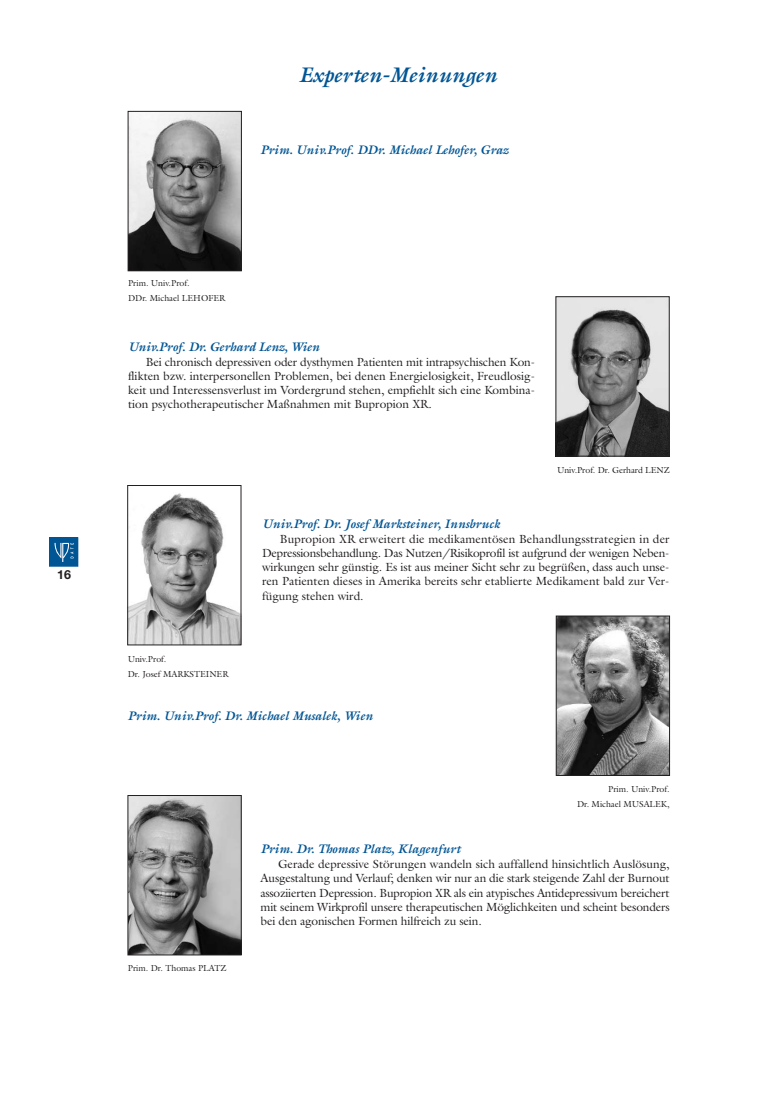
<style>
.page{position:relative;width:780px;height:1117px;background:#fff}
.page>*{position:absolute;margin:0;border:0;box-sizing:border-box;transform-origin:0 0}
.t1{font:italic 700 21.25px "Galliard";color:#005595}
.t2{font:italic 700 12.5px "Galliard";color:#005595}
.t3{font:700 12.5px "Helvetica Neue";color:#231f20}
.t4{font:11.88px/14.2px "Galliard";color:#231f20;text-align:justify}
.t5{font:8.75px/15px "Galliard";color:#231f20}
</style>
<div class="page">
<svg style="left:78px;top:537px;width:1px;height:29px"></svg>
<div style="left:49px;top:537px;width:29px;height:29px;background:#005595"></div>
<svg style="left:55px;top:542px;width:18px;height:20px"></svg>
<img style="left:130px;top:493px;width:109px;height:150px">
<img style="left:558px;top:617px;width:109px;height:156px">
<div style="left:556px;top:615px;width:113px;height:160px;border:1px solid #231f20"></div>
<img style="left:130px;top:797px;width:109px;height:155px">
<div style="left:128px;top:795px;width:113px;height:159px;border:1px solid #231f20"></div>
<img style="left:558px;top:298px;width:109px;height:156px">
<div style="left:556px;top:296px;width:113px;height:160px;border:1px solid #231f20"></div>
<img style="left:130px;top:113px;width:109px;height:156px">
<div style="left:128px;top:111px;width:113px;height:160px;border:1px solid #231f20"></div>
<p class="t3" style="left:57px;top:570px;width:15px">16</p>
<h1 class="t1" style="left:298px;top:67px;width:200px">Experten-Meinungen</h1>
<p class="t2" style="left:260px;top:145px;width:249px">Prim. Univ.Prof. DDr. Michael Lehofer, Graz</p>
<p class="t5" style="left:128px;top:276px;width:99px">Prim. Univ.Prof.<br>DDr. Michael LEHOFER</p>
<p class="t2" style="left:128px;top:342px;width:193px">Univ.Prof. Dr. Gerhard Lenz, Wien</p>
<p class="t4" style="left:128px;top:355px;width:408px;text-indent:18px">Bei chronisch depressiven oder dysthymen Patienten mit intrapsychischen Kon&shy;flikten bzw. interpersonellen Problemen, bei denen Energielosigkeit, Freudlosig&shy;keit und Interessensverlust im Vordergrund stehen, empfiehlt sich eine Kombina&shy;tion psychotherapeutischer Maßnahmen mit Bupropion XR.</p>
<p class="t5" style="left:557px;top:463px;width:114px">Univ.Prof. Dr. Gerhard LENZ</p>
<p class="t5" style="left:128px;top:652px;width:102px">Univ.Prof.<br>Dr. Josef MARKSTEINER</p>
<p class="t2" style="left:262px;top:519px;width:239px">Univ.Prof. Dr. Josef Marksteiner, Innsbruck</p>
<p class="t4" style="left:262px;top:532px;width:409px;text-indent:18px">Bupropion XR erweitert die medikamentösen Behandlungsstrategien in der Depressionsbehandlung. Das Nutzen/Risikoprofil ist aufgrund der wenigen Neben&shy;wirkungen sehr günstig. Es ist aus meiner Sicht sehr zu begrüßen, dass auch unse&shy;ren Patienten dieses in Amerika bereits sehr etablierte Medikament bald zur Ver&shy;fügung stehen wird.</p>
<p class="t2" style="left:128px;top:711px;width:247px">Prim. Univ.Prof. Dr. Michael Musalek, Wien</p>
<p class="t5" style="left:577px;top:782px;width:94px;text-align:right">Prim. Univ.Prof.<br>Dr. Michael MUSALEK,</p>
<p class="t5" style="left:128px;top:961px;width:100px">Prim. Dr. Thomas PLATZ</p>
<p class="t2" style="left:260px;top:844px;width:201px">Prim. Dr. Thomas Platz, Klagenfurt</p>
<p class="t4" style="left:260px;top:858px;width:410px;text-indent:18px">Gerade depressive Störungen wandeln sich auffallend hinsichtlich Auslösung, Ausgestaltung und Verlauf; denken wir nur an die stark steigende Zahl der Burnout assoziierten Depression. Bupropion XR als ein atypisches Antidepressivum bereichert mit seinem Wirkprofil unsere therapeutischen Möglichkeiten und scheint besonders bei den agonischen Formen hilfreich zu sein.</p>
</div>
